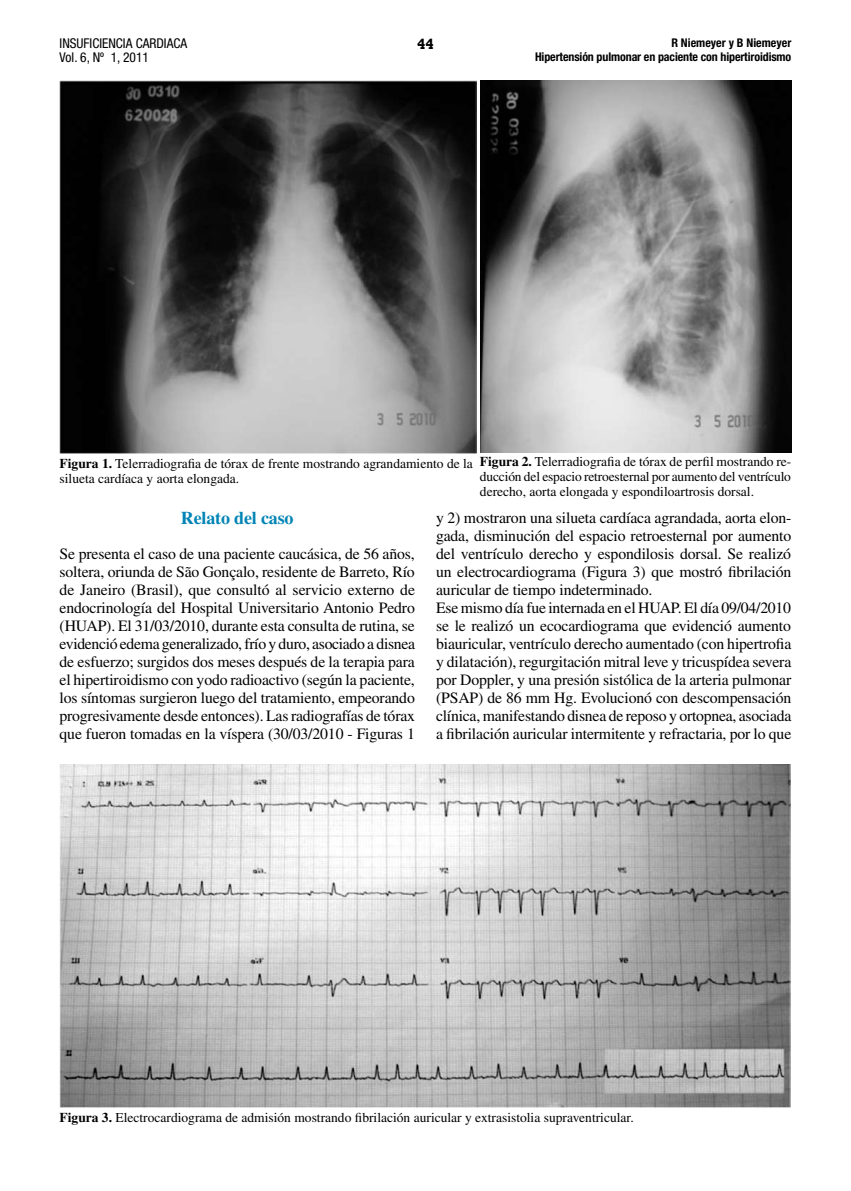
<style>
.page{position:relative;width:851px;height:1191px;background:#fff}
.page>*{position:absolute;margin:0;border:0;box-sizing:border-box;transform-origin:0 0}
.t1{font:700 18px "Times LT Std";letter-spacing:-.01em;color:#0084b5}
.t2{font:15.75px/18px "Times LT Std";letter-spacing:-.01em;color:#000;text-align:justify}
.t3{font:700 15px "Rockwell";color:#000}
.t4{font:13.5px/15px "Times LT Std";color:#000}
.t5{font:condensed 13.5px/14.4px "Helvetica Neue LT Std";color:#000}
.t6{font:700 condensed 12px/14.4px "Helvetica Neue LT Std";letter-spacing:-.01em;color:#000;text-align:right}
.s1{font-weight:700}
</style>
<div class="page">
<img style="left:60px;top:81px;width:417px;height:373px">
<img style="left:480px;top:81px;width:311px;height:372px">
<img style="left:60px;top:764px;width:730px;height:343px">
<p class="t5" style="left:60px;top:36px;width:129px">INSUFICIENCIA CARDIACA<br>Vol. 6, Nº 1, 2011</p>
<p class="t3" style="left:417px;top:34px;width:18px">44</p>
<p class="t6" style="left:535px;top:35px;width:258px">R Niemeyer y B Niemeyer<br>Hipertensión pulmonar en paciente con hipertiroidismo</p>
<p class="t4" style="left:60px;top:456px;width:415px"><span class="s1">Figura 1.</span> Telerradiografia de tórax de frente mostrando agrandamiento de la silueta cardíaca y aorta elongada.</p>
<p class="t4" style="left:480px;top:454px;width:313px;text-align:justify"><span class="s1">Figura 2.</span> Telerradiografia de tórax de perfil mostrando re&shy;ducción del espacio retroesternal por aumento del ventrículo derecho, aorta elongada y espondiloartrosis dorsal.</p>
<p class="t1" style="left:181px;top:507px;width:114px">Relato del caso</p>
<p class="t2" style="left:60px;top:544px;width:357px">Se presenta el caso de una paciente caucásica, de 56 años, soltera, oriunda de São Gonçalo, residente de Barreto, Río de Janeiro (Brasil), que consultó al servicio externo de endocrinología del Hospital Universitario Antonio Pedro (HUAP). El 31/03/2010, durante esta consulta de rutina, se evidenció edema generalizado, frío y duro, asociado a disnea de esfuerzo; surgidos dos meses después de la terapia para el hipertiroidismo con yodo radioactivo (según la paciente, los síntomas surgieron luego del tratamiento, empeorando progresivamente desde entonces). Las radiografías de tórax que fueron tomadas en la víspera (30/03/2010 - Figuras 1</p>
<p class="t2" style="left:436px;top:508px;width:357px;text-align:left">y 2) mostraron una silueta cardíaca agrandada, aorta elon&shy;gada, disminución del espacio retroesternal por aumento del ventrículo derecho y espondilosis dorsal. Se realizó un electrocardiograma (Figura 3) que mostró fibrilación auricular de tiempo indeterminado.<br>Ese mismo día fue internada en el HUAP. El día 09/04/2010 se le realizó un ecocardiograma que evidenció aumento biauricular, ventrículo derecho aumentado (con hipertrofia y dilatación), regurgitación mitral leve y tricuspídea severa por Doppler, y una presión sistólica de la arteria pulmonar (PSAP) de 86 mm Hg. Evolucionó con descompensación clínica, manifestando disnea de reposo y ortopnea, asociada a fibrilación auricular intermitente y refractaria, por lo que</p>
<p class="t4" style="left:60px;top:1110px;width:575px"><span class="s1">Figura 3.</span> Electrocardiograma de admisión mostrando fibrilación auricular y extrasistolia supraventricular.</p>
</div>
